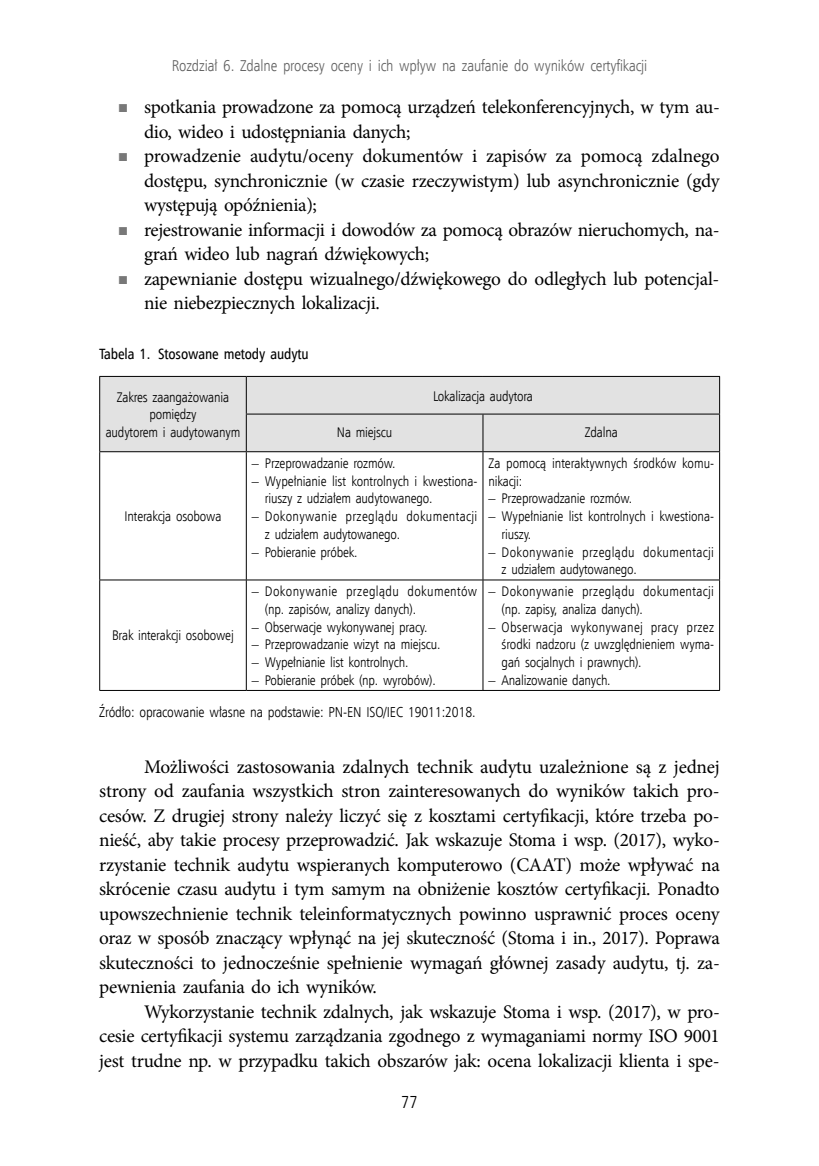
<style>
.page{position:relative;width:819px;height:1166px;background:#fff}
.page>*{position:absolute;margin:0;border:0;box-sizing:border-box;transform-origin:0 0}
.t1{font:19.25px/24.5px "Minion Pro";letter-spacing:-.02em;color:#000;text-align:justify}
.t2{font:17.5px "Humnst 777 Lt Cn EU";color:#000}
.t3{font:15.75px "Humnst 777 Lt Cn EU";letter-spacing:-.005em;color:#636363}
.t4{font:14.88px "Humnst 777 Cn EU";letter-spacing:-.01em;color:#000}
.t5{font:14.35px "Humnst 777 Lt Cn EU";letter-spacing:-.01em;color:#000}
.t6{font:14px/17.8px "Humnst 777 Lt Cn EU";letter-spacing:-.01em;color:#000}
.t7{font:14px/17.8px "Humnst 777 Lt Cn EU";letter-spacing:.025em;color:#000}
.s1{font-family:"Dixieland Normal";font-size:11.38px;color:#787878}
</style>
<div class="page">
<div style="left:100px;top:377px;width:619px;height:74px;background:#e2e2e2"></div>
<hr style="left:482px;top:414px;width:1px;height:37px;background:#000">
<hr style="left:246px;top:452px;width:1px;height:128px;background:#000">
<hr style="left:482px;top:452px;width:1px;height:128px;background:#000">
<hr style="left:99px;top:580px;width:147px;height:1px;background:#000">
<hr style="left:246px;top:580px;width:237px;height:1px;background:#000">
<hr style="left:246px;top:580px;width:1px;height:110px;background:#000">
<hr style="left:483px;top:580px;width:236px;height:1px;background:#000">
<hr style="left:482px;top:580px;width:1px;height:110px;background:#000">
<hr style="left:99px;top:452px;width:1px;height:128px;background:#000">
<hr style="left:719px;top:452px;width:1px;height:128px;background:#000">
<hr style="left:99px;top:580px;width:1px;height:110px;background:#000">
<hr style="left:719px;top:580px;width:1px;height:110px;background:#000">
<hr style="left:99px;top:690px;width:147px;height:1px;background:#000">
<hr style="left:246px;top:690px;width:237px;height:1px;background:#000">
<hr style="left:483px;top:690px;width:236px;height:1px;background:#000">
<hr style="left:99px;top:376px;width:147px;height:1px;background:#000">
<hr style="left:99px;top:377px;width:1px;height:37px;background:#000">
<hr style="left:99px;top:414px;width:1px;height:37px;background:#000">
<hr style="left:99px;top:451px;width:147px;height:1px;background:#000">
<hr style="left:246px;top:376px;width:237px;height:1px;background:#000">
<hr style="left:246px;top:377px;width:1px;height:37px;background:#000">
<hr style="left:483px;top:376px;width:237px;height:1px;background:#000">
<hr style="left:719px;top:377px;width:1px;height:37px;background:#000">
<hr style="left:246px;top:414px;width:237px;height:1px;background:#000">
<hr style="left:246px;top:414px;width:1px;height:37px;background:#000">
<hr style="left:483px;top:414px;width:237px;height:1px;background:#000">
<hr style="left:719px;top:414px;width:1px;height:37px;background:#000">
<hr style="left:246px;top:451px;width:237px;height:1px;background:#000">
<hr style="left:483px;top:451px;width:237px;height:1px;background:#000">
<p class="t3" style="left:172px;top:56px;width:477px">Rozdział 6. Zdalne procesy oceny i ich wpływ na zaufanie do wyników certyfikacji</p>
<p class="t1" style="left:119px;top:95px;width:602px"><span class="s1">N</span> spotkania prowadzone za pomocą urządzeń telekonferencyjnych, w tym au-</p>
<p class="t1" style="left:144px;top:119px;width:268px">dio, wideo i udostępniania danych;</p>
<p class="t1" style="left:119px;top:144px;width:602px"><span class="s1">N</span> prowadzenie audytu/oceny dokumentów i zapisów za pomocą zdalnego</p>
<p class="t1" style="left:144px;top:168px;width:577px">dostępu, synchronicznie (w czasie rzeczywistym) lub asynchronicznie (gdy</p>
<p class="t1" style="left:144px;top:193px;width:174px">występują opóźnienia);</p>
<p class="t1" style="left:119px;top:217px;width:602px"><span class="s1">N</span> rejestrowanie informacji i dowodów za pomocą obrazów nieruchomych, na-</p>
<p class="t1" style="left:144px;top:242px;width:287px">grań wideo lub nagrań dźwiękowych;</p>
<p class="t1" style="left:119px;top:266px;width:602px"><span class="s1">N</span> zapewnianie dostępu wizualnego/dźwiękowego do odległych lub potencjal-</p>
<p class="t1" style="left:144px;top:291px;width:237px">nie niebezpiecznych lokalizacji.</p>
<p class="t4" style="left:99px;top:345px;width:211px">Tabela 1. Stosowane metody audytu</p>
<p class="t6" style="left:106px;top:388px;width:136px;text-align:center">Zakres zaangażowania pomiędzy<br>audytorem i audytowanym</p>
<p class="t6" style="left:433px;top:387px;width:101px">Lokalizacja audytora</p>
<p class="t6" style="left:337px;top:423px;width:57px">Na miejscu</p>
<p class="t6" style="left:585px;top:423px;width:34px">Zdalna</p>
<p class="t6" style="left:125px;top:507px;width:98px">Interakcja osobowa</p>
<p class="t6" style="left:112px;top:626px;width:123px">Brak interakcji osobowej</p>
<p class="t6" style="left:252px;top:454px;width:145px">– Przeprowadzanie rozmów.</p>
<p class="t6" style="left:265px;top:472px;width:214px;text-indent:-13px">– Wypełnianie list kontrolnych i kwestiona&shy;riuszy z udziałem audytowanego.</p>
<p class="t7" style="left:265px;top:507px;width:214px;text-indent:-13px">– Dokonywanie przeglądu dokumentacji z udziałem audytowanego.</p>
<p class="t6" style="left:252px;top:543px;width:107px">– Pobieranie próbek.</p>
<p class="t7" style="left:265px;top:582px;width:214px;text-indent:-13px">– Dokonywanie przeglądu dokumentów (np. zapisów, analizy danych).</p>
<p class="t6" style="left:252px;top:618px;width:177px">– Obserwacje wykonywanej pracy.</p>
<p class="t6" style="left:252px;top:635px;width:190px">– Przeprowadzanie wizyt na miejscu.</p>
<p class="t6" style="left:252px;top:653px;width:158px">– Wypełnianie list kontrolnych.</p>
<p class="t6" style="left:252px;top:671px;width:185px">– Pobieranie próbek (np. wyrobów).</p>
<p class="t6" style="left:488px;top:454px;width:227px">Za pomocą interaktywnych środków komu&shy;nikacji:</p>
<p class="t6" style="left:488px;top:489px;width:145px">– Przeprowadzanie rozmów.</p>
<p class="t6" style="left:501px;top:507px;width:214px;text-indent:-13px">– Wypełnianie list kontrolnych i kwestiona&shy;riuszy.</p>
<p class="t7" style="left:501px;top:543px;width:214px;text-indent:-13px">– Dokonywanie przeglądu dokumentacji z udziałem audytowanego.</p>
<p class="t7" style="left:501px;top:582px;width:214px;text-indent:-13px">– Dokonywanie przeglądu dokumentacji (np. zapisy, analiza danych).</p>
<p class="t6" style="left:501px;top:618px;width:214px;text-align:justify;text-indent:-13px">– Obserwacja wykonywanej pracy przez środki nadzoru (z uwzględnieniem wyma&shy;gań socjalnych i prawnych).</p>
<p class="t6" style="left:488px;top:671px;width:124px">– Analizowanie danych.</p>
<p class="t5" style="left:99px;top:703px;width:378px">Źródło: opracowanie własne na podstawie: PN-EN ISO/IEC 19011:2018.</p>
<p class="t1" style="left:99px;top:754px;width:622px;text-indent:45px">Możliwości zastosowania zdalnych technik audytu uzależnione są z jednej strony od zaufania wszystkich stron zainteresowanych do wyników takich pro&shy;cesów. Z drugiej strony należy liczyć się z kosztami certyfikacji, które trzeba po&shy;nieść, aby takie procesy przeprowadzić. Jak wskazuje Stoma i wsp. (2017), wyko&shy;rzystanie technik audytu wspieranych komputerowo (CAAT) może wpływać na skrócenie czasu audytu i tym samym na obniżenie kosztów certyfikacji. Ponadto upowszechnienie technik teleinformatycznych powinno usprawnić proces oceny oraz w sposób znaczący wpłynąć na jej skuteczność (Stoma i in., 2017). Poprawa skuteczności to jednocześnie spełnienie wymagań głównej zasady audytu, tj. za&shy;pewnienia zaufania do ich wyników.</p>
<p class="t1" style="left:99px;top:999px;width:622px;text-indent:45px">Wykorzystanie technik zdalnych, jak wskazuje Stoma i wsp. (2017), w pro&shy;cesie certyfikacji systemu zarządzania zgodnego z wymaganiami normy ISO 9001 jest trudne np. w przypadku takich obszarów jak: ocena lokalizacji klienta i spe-</p>
<p class="t2" style="left:401px;top:1091px;width:18px">77</p>
</div>
